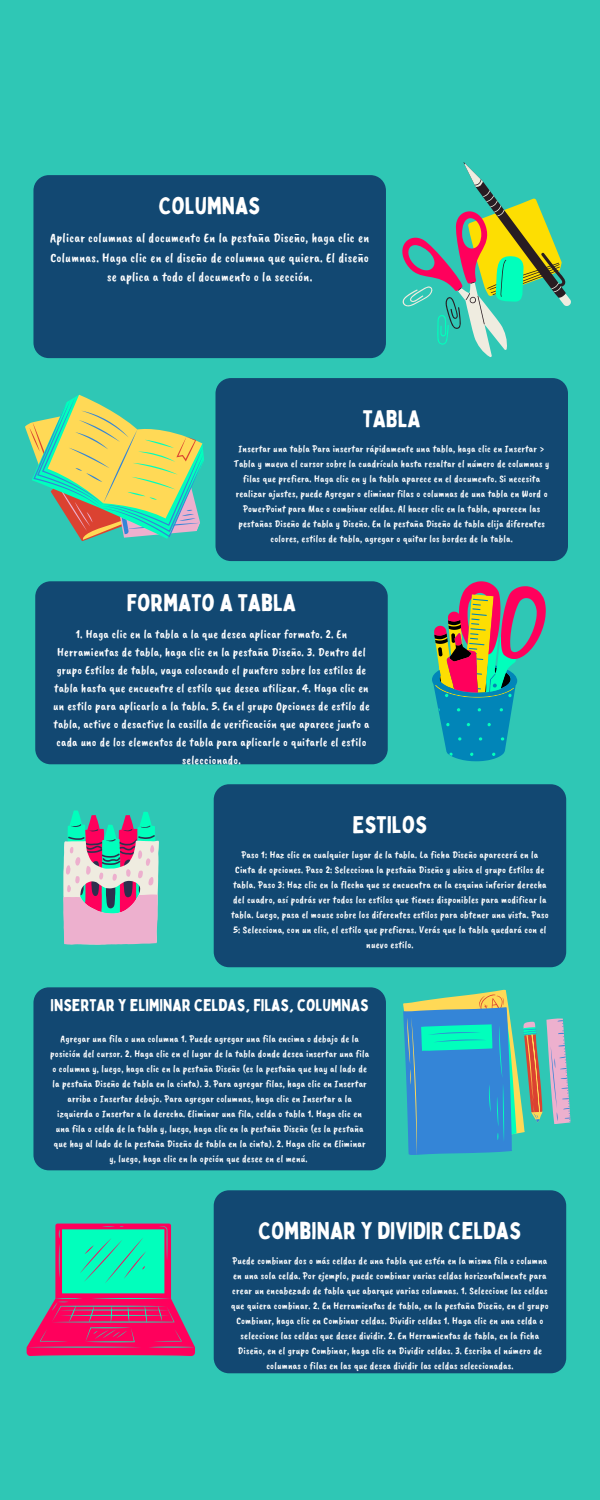
<style>
.page{position:relative;width:600px;height:1500px;background:#2fc7b5}
.page>*{position:absolute;margin:0;border:0;box-sizing:border-box;transform-origin:0 0}
.t1{font:23.7px "Bobby Jones";color:#fff}
.t2{font:16.7px "Bobby Jones";color:#fff}
.t3{font:13.3px/19.5px "Caveat Brush";letter-spacing:.02em;color:#fff;text-align:center}
.t4{font:12.3px/18px "Caveat Brush";letter-spacing:.02em;color:#fff;text-align:center}
.t5{font:10.3px/15px "Caveat Brush";letter-spacing:.02em;color:#fff;text-align:center}
</style>
<div class="page">
<div style="left:33px;top:175px;width:353px;height:183px;background:#124872;border-radius:15px"></div>
<div style="left:216px;top:378px;width:352px;height:183px;background:#124872;border-radius:15px"></div>
<div style="left:35px;top:581px;width:353px;height:183px;background:#124872;border-radius:15px"></div>
<div style="left:214px;top:784px;width:352px;height:183px;background:#124872;border-radius:15px"></div>
<div style="left:33px;top:987px;width:353px;height:183px;background:#124872;border-radius:15px"></div>
<div style="left:214px;top:1190px;width:352px;height:183px;background:#124872;border-radius:15px"></div>
<svg style="left:432px;top:581px;width:114px;height:180px"></svg>
<svg style="left:25px;top:394px;width:179px;height:147px"></svg>
<svg style="left:385px;top:162px;width:186px;height:195px"></svg>
<svg style="left:372px;top:967px;width:181px;height:1px"></svg>
<svg style="left:371px;top:987px;width:200px;height:184px"></svg>
<svg style="left:63px;top:810px;width:96px;height:135px;background:#aeabb5"></svg>
<svg style="left:27px;top:1224px;width:168px;height:132px"></svg>
<h1 class="t1" style="left:159px;top:191px;width:103px">COLUMNAS</h1>
<p class="t3" style="left:50px;top:228px;width:321px">Aplicar columnas al documento En la pestaña Diseño, haga clic en<br>Columnas. Haga clic en el diseño de columna que quiera. El diseño se aplica a todo el documento o la sección.</p>
<h1 class="t1" style="left:363px;top:404px;width:59px">TABLA</h1>
<p class="t5" style="left:234px;top:441px;width:317px">Insertar una tabla Para insertar rápidamente una tabla, haga clic en Insertar &gt; Tabla y mueva el cursor sobre la cuadrícula hasta resaltar el número de columnas y filas que prefiera. Haga clic en y la tabla aparece en el documento. Si necesita realizar ajustes, puede Agregar o eliminar filas o columnas de una tabla en Word o PowerPoint para Mac o combinar celdas. Al hacer clic en la tabla, aparecen las pestañas Diseño de tabla y Diseño. En la pestaña Diseño de tabla elija diferentes colores, estilos de tabla, agregar o quitar los bordes de la tabla.</p>
<h1 class="t1" style="left:127px;top:588px;width:171px">FORMATO A TABLA</h1>
<p class="t4" style="left:53px;top:625px;width:318px">1. Haga clic en la tabla a la que desea aplicar formato. 2. En Herramientas de tabla, haga clic en la pestaña Diseño. 3. Dentro del grupo Estilos de tabla, vaya colocando el puntero sobre los estilos de tabla hasta que encuentre el estilo que desea utilizar. 4. Haga clic en un estilo para aplicarlo a la tabla. 5. En el grupo Opciones de estilo de tabla, active o desactive la casilla de verificación que aparece junto a cada uno de los elementos de tabla para aplicarle o quitarle el estilo seleccionado.</p>
<h1 class="t1" style="left:353px;top:810px;width:76px">ESTILOS</h1>
<p class="t5" style="left:231px;top:847px;width:319px">Paso 1: Haz clic en cualquier lugar de la tabla. La ficha Diseño aparecerá en la Cinta de opciones. Paso 2: Selecciona la pestaña Diseño y ubica el grupo Estilos de tabla. Paso 3: Haz clic en la flecha que se encuentra en la esquina inferior derecha del cuadro, así podrás ver todos los estilos que tienes disponibles para modificar la tabla. Luego, pasa el mouse sobre los diferentes estilos para obtener una vista. Paso 5: Selecciona, con un clic, el estilo que prefieras. Verás que la tabla quedará con el nuevo estilo.</p>
<h2 class="t2" style="left:51px;top:994px;width:320px">INSERTAR Y ELIMINAR CELDAS, FILAS, COLUMNAS</h2>
<p class="t5" style="left:50px;top:1031px;width:320px">Agregar una fila o una columna 1. Puede agregar una fila encima o debajo de la posición del cursor. 2. Haga clic en el lugar de la tabla donde desea insertar una fila o columna y, luego, haga clic en la pestaña Diseño (es la pestaña que hay al lado de la pestaña Diseño de tabla en la cinta). 3. Para agregar filas, haga clic en Insertar arriba o Insertar debajo. Para agregar columnas, haga clic en Insertar a la izquierda o Insertar a la derecha. Eliminar una fila, celda o tabla 1. Haga clic en una fila o celda de la tabla y, luego, haga clic en la pestaña Diseño (es la pestaña que hay al lado de la pestaña Diseño de tabla en la cinta). 2. Haga clic en Eliminar y, luego, haga clic en la opción que desee en el menú.</p>
<h1 class="t1" style="left:259px;top:1216px;width:264px">COMBINAR Y DIVIDIR CELDAS</h1>
<p class="t5" style="left:231px;top:1253px;width:319px">Puede combinar dos o más celdas de una tabla que estén en la misma fila o columna en una sola celda. Por ejemplo, puede combinar varias celdas horizontalmente para crear un encabezado de tabla que abarque varias columnas. 1. Seleccione las celdas que quiera combinar. 2. En Herramientas de tabla, en la pestaña Diseño, en el grupo Combinar, haga clic en Combinar celdas. Dividir celdas 1. Haga clic en una celda o seleccione las celdas que desee dividir. 2. En Herramientas de tabla, en la ficha Diseño, en el grupo Combinar, haga clic en Dividir celdas. 3. Escriba el número de columnas o filas en las que desea dividir las celdas seleccionadas.</p>
</div>
